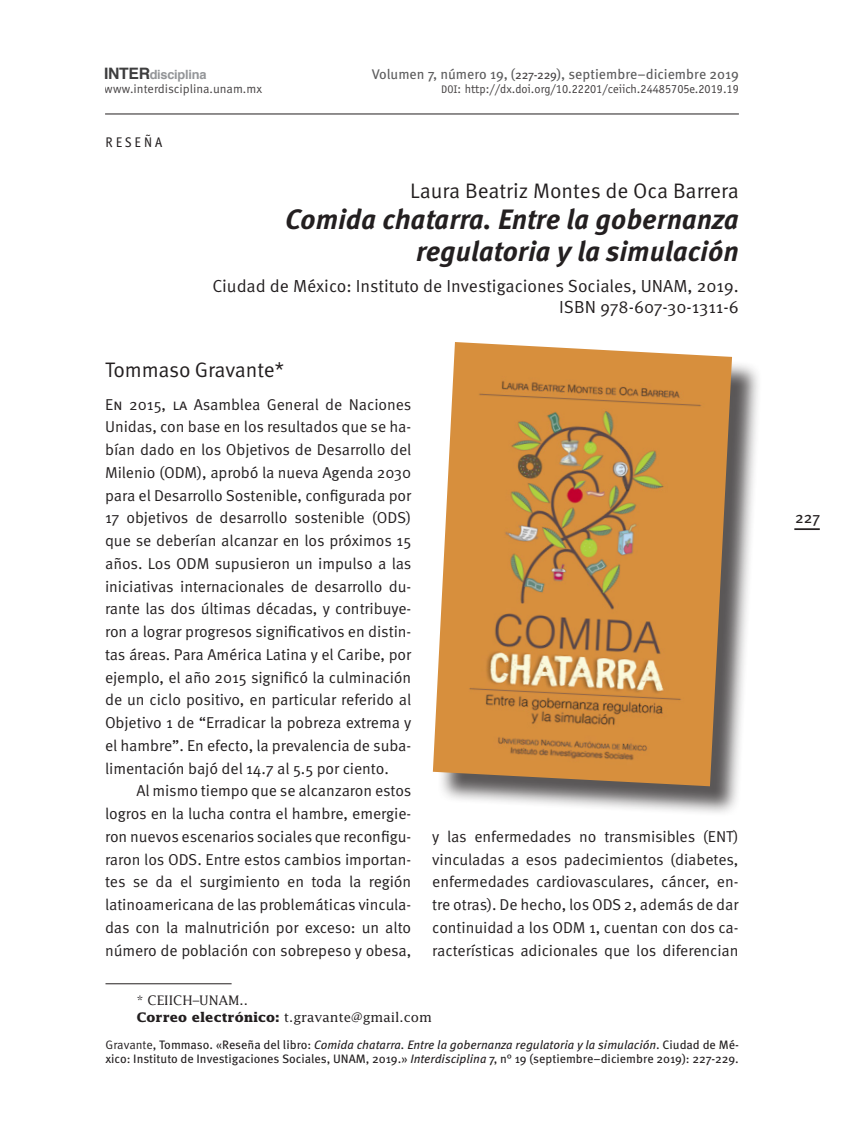
<style>
.page{position:relative;width:844px;height:1141px;background:#fff}
.page>*{position:absolute;margin:0;border:0;box-sizing:border-box;transform-origin:0 0}
.t1{font:italic 700 28px/31.5px "Meta Pro";color:#231f20;text-align:right}
.t2{font:21px "Meta Pro";letter-spacing:-.01em;color:#231f20}
.t3{font:17.5px/21px "Meta Pro";color:#231f20;text-align:right}
.t4{font:15.75px/22.8px "Meta Pro";letter-spacing:-.005em;color:#231f20;text-align:justify}
.t5{font:15.75px "Meta Pro";color:#231f20}
.t6{font:14px "Meta Pro";color:#3e3e3f}
.t7{font:14px "Officina Sans Std";letter-spacing:.21em;color:#231f20}
.t8{font:13.12px/17.5px "Lucida Std";color:#231f20}
.t9{font:700 12.78px "Helvetica";letter-spacing:-.02em;color:#939598}
.t10{font:12.25px/14px "Meta Pro";color:#231f20}
.t11{font:12.25px "Officina Sans Std";color:#231f20}
.t12{font:12.25px "Meta Pro";color:#231f20}
.s1{font-size:15.75px;color:#3e3e3f}
.s2{font-size:12.25px;color:#231f20}
.s3{font-family:"Officina Sans Std Book SC900";font-size:11.03px}
.s4{font-weight:700}
.s5{font-style:inherit}
.s6{font-style:italic}
</style>
<div class="page">
<hr style="left:794px;top:528px;width:25px;height:2px;background:#231f20">
<hr style="left:105px;top:983px;width:126px;height:1px;background:#231f20">
<div style="left:436px;top:346px;width:326px;height:471px;background:#231f20;opacity:.75"></div>
<img style="left:433px;top:342px;width:298px;height:444px">
<hr style="left:105px;top:114px;width:633px;height:1px;background:#231f20">
<p class="t9" style="left:104px;top:64px;width:104px"><span class="s1">INTER</span>disciplina</p>
<p class="t12" style="left:105px;top:81px;width:159px">www.interdisciplina.unam.mx</p>
<p class="t7" style="left:105px;top:134px;width:59px">RESEÑA</p>
<p class="t6" style="left:372px;top:65px;width:368px">Volumen 7, número 19, (<span class="s2">227-229</span>), septiembre–diciembre 2019</p>
<p class="t11" style="left:441px;top:82px;width:299px"><span class="s3">doi</span>: http://dx.doi.org/10.22201/ceiich.24485705e.2019.19</p>
<h2 class="t2" style="left:410px;top:177px;width:330px">Laura Beatriz Montes de Oca Barrera</h2>
<h1 class="t1" style="left:285px;top:205px;width:455px">Comida chatarra. Entre la gobernanza regulatoria y la simulación</h1>
<p class="t3" style="left:212px;top:276px;width:528px">Ciudad de México: Instituto de Investigaciones Sociales, UNAM, 2019.<br>ISBN 978-607-30-1311-6</p>
<h2 class="t2" style="left:105px;top:357px;width:181px">Tommaso Gravante*</h2>
<p class="t4" style="left:105px;top:393px;width:308px">En 2015, la Asamblea General de Naciones Unidas, con base en los resultados que se ha&shy;bían dado en los Objetivos de Desarrollo del Milenio (ODM), aprobó la nueva Agenda 2030 para el Desarrollo Sostenible, configurada por 17 objetivos de desarrollo sostenible (ODS) que se deberían alcanzar en los próximos 15 años. Los ODM supusieron un impulso a las iniciativas internacionales de desarrollo du&shy;rante las dos últimas décadas, y contribuye&shy;ron a lograr progresos significativos en distin&shy;tas áreas. Para América Latina y el Caribe, por ejemplo, el año 2015 significó la culminación de un ciclo positivo, en particular referido al Objetivo 1 de “Erradicar la pobreza extrema y el hambre”. En efecto, la prevalencia de suba&shy;limentación bajó del 14.7 al 5.5 por ciento.</p>
<p class="t4" style="left:105px;top:780px;width:308px;text-indent:32px">Al mismo tiempo que se alcanzaron estos logros en la lucha contra el hambre, emergie&shy;ron nuevos escenarios sociales que reconfigu&shy;raron los ODS. Entre estos cambios importan&shy;tes se da el surgimiento en toda la región latinoamericana de las problemáticas vincula&shy;das con la malnutrición por exceso: un alto número de población con sobrepeso y obesa,</p>
<p class="t4" style="left:432px;top:825px;width:307px">y las enfermedades no transmisibles (ENT) vinculadas a esos padecimientos (diabetes, enfermedades cardiovasculares, cáncer, en&shy;tre otras). De hecho, los ODS 2, además de dar continuidad a los ODM 1, cuentan con dos ca&shy;racterísticas adicionales que los diferencian</p>
<p class="t8" style="left:137px;top:991px;width:296px">* CEIICH–UNAM..<br><span class="s4">Correo electrónico:</span> t.gravante@gmail.com</p>
<p class="t10" style="left:105px;top:1038px;width:634px"><span class="s5">Gravante</span>, Tommaso. «Reseña del libro: <span class="s6">Comida chatarra. Entre la gobernanza regulatoria y la simulación</span>. Ciudad de Mé&shy;xico: Instituto de Investigaciones Sociales, UNAM, 2019.» <span class="s6">Interdisciplina</span> 7, n° 19 (septiembre–diciembre 2019): 227-229.</p>
<p class="t5" style="left:794px;top:508px;width:26px">227</p>
</div>
